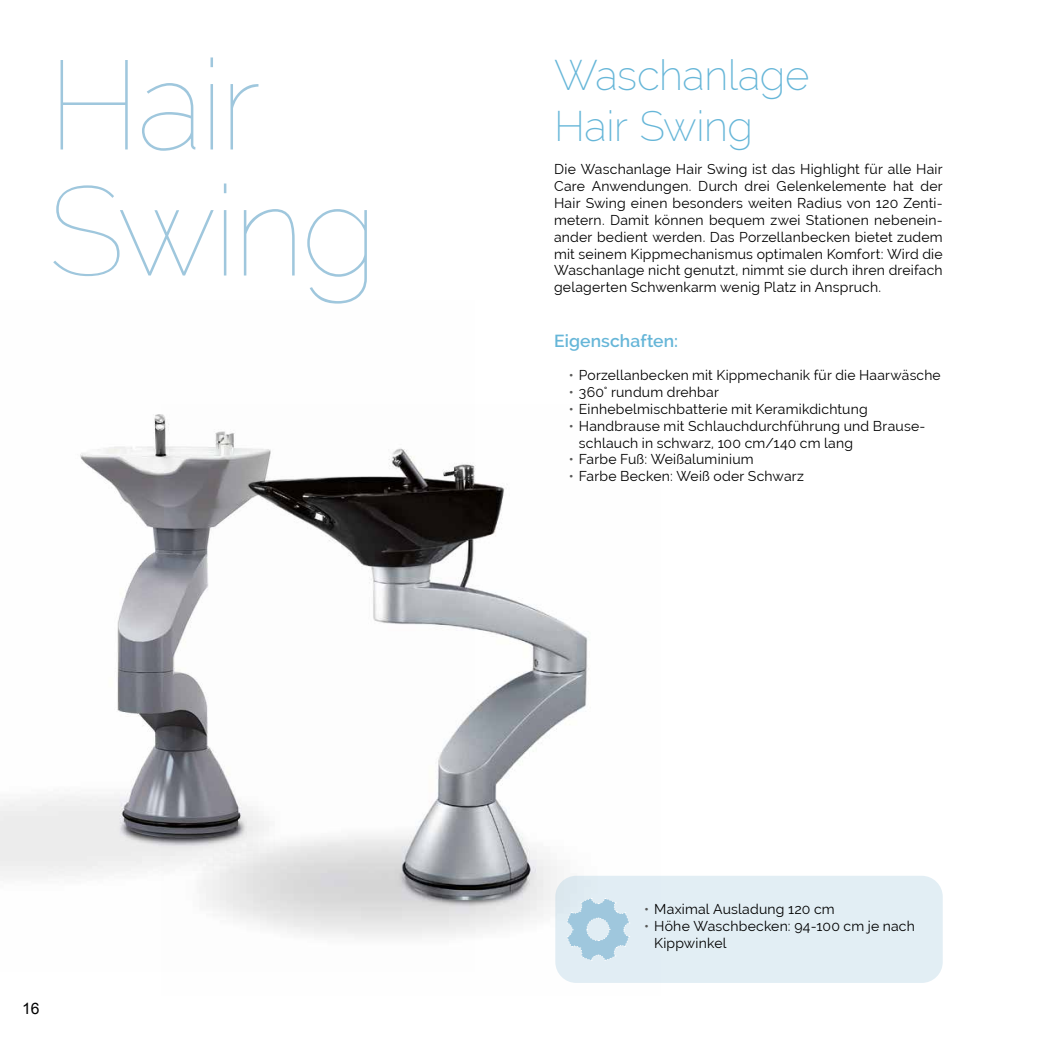
<style>
.page{position:relative;width:1042px;height:1042px;background:#fff}
.page>*{position:absolute;margin:0;border:0;box-sizing:border-box;transform-origin:0 0}
.t1{font:100 126px/126px "Raleway";letter-spacing:-.025em;color:#9fc7dd}
.t2{font:200 42px/50.4px "Raleway";letter-spacing:-.01em;color:#66b6d8}
.t3{font:600 17.5px "Raleway";letter-spacing:.005em;color:#66b6d8}
.t4{font:15.75px "Arial";color:#000}
.t5{font:14px/16.8px "Raleway";letter-spacing:.015em;color:#000}
.s1{font-weight:500;color:#575756}
</style>
<div class="page">
<img style="left:0;top:414px;width:162px;height:464px">
<img style="left:162px;top:414px;width:426px;height:524px">
<div style="left:555px;top:876px;width:388px;height:107px;background:#e2eef4;border-radius:21px"></div>
<svg style="left:567px;top:898px;width:63px;height:63px"></svg>
<h1 class="t1" style="left:48px;top:41px;width:331px">Hair<br>Swing</h1>
<h2 class="t2" style="left:554px;top:50px;width:257px">Waschanlage<br>Hair Swing</h2>
<p class="t5" style="left:554px;top:161px;width:390px;text-align:justify">Die Waschanlage Hair Swing ist das Highlight für alle Hair Care Anwendungen. Durch drei Gelenkelemente hat der Hair Swing einen besonders weiten Radius von 120 Zenti&shy;metern. Damit können bequem zwei Stationen nebenein&shy;ander bedient werden. Das Porzellanbecken bietet zudem mit seinem Kippmechanismus optimalen Komfort: Wird die Waschanlage nicht genutzt, nimmt sie durch ihren dreifach gelagerten Schwenkarm wenig Platz in Anspruch.</p>
<p class="t3" style="left:554px;top:330px;width:126px">Eigenschaften:</p>
<p class="t5" style="left:569px;top:367px;width:373px"><span class="s1">•</span> Porzellanbecken mit Kippmechanik für die Haarwäsche</p>
<p class="t5" style="left:569px;top:384px;width:151px"><span class="s1">•</span> 360° rundum drehbar</p>
<p class="t5" style="left:569px;top:400px;width:300px"><span class="s1">•</span> Einhebelmischbatterie mit Keramikdichtung</p>
<p class="t5" style="left:579px;top:417px;width:348px;text-indent:-10px"><span class="s1">•</span> Handbrause mit Schlauchdurchführung und Brause&shy;schlauch in schwarz, 100 cm/140 cm lang</p>
<p class="t5" style="left:569px;top:451px;width:186px"><span class="s1">•</span> Farbe Fuß: Weißaluminium</p>
<p class="t5" style="left:569px;top:468px;width:237px"><span class="s1">•</span> Farbe Becken: Weiß oder Schwarz</p>
<p class="t4" style="left:22px;top:998px;width:19px">16</p>
<p class="t5" style="left:644px;top:900px;width:192px"><span class="s1">•</span> Maximal Ausladung 120 cm</p>
<p class="t5" style="left:654px;top:917px;width:262px;text-indent:-10px"><span class="s1">•</span> Höhe Waschbecken: 94-100 cm je nach<br>Kippwinkel</p>
</div>
